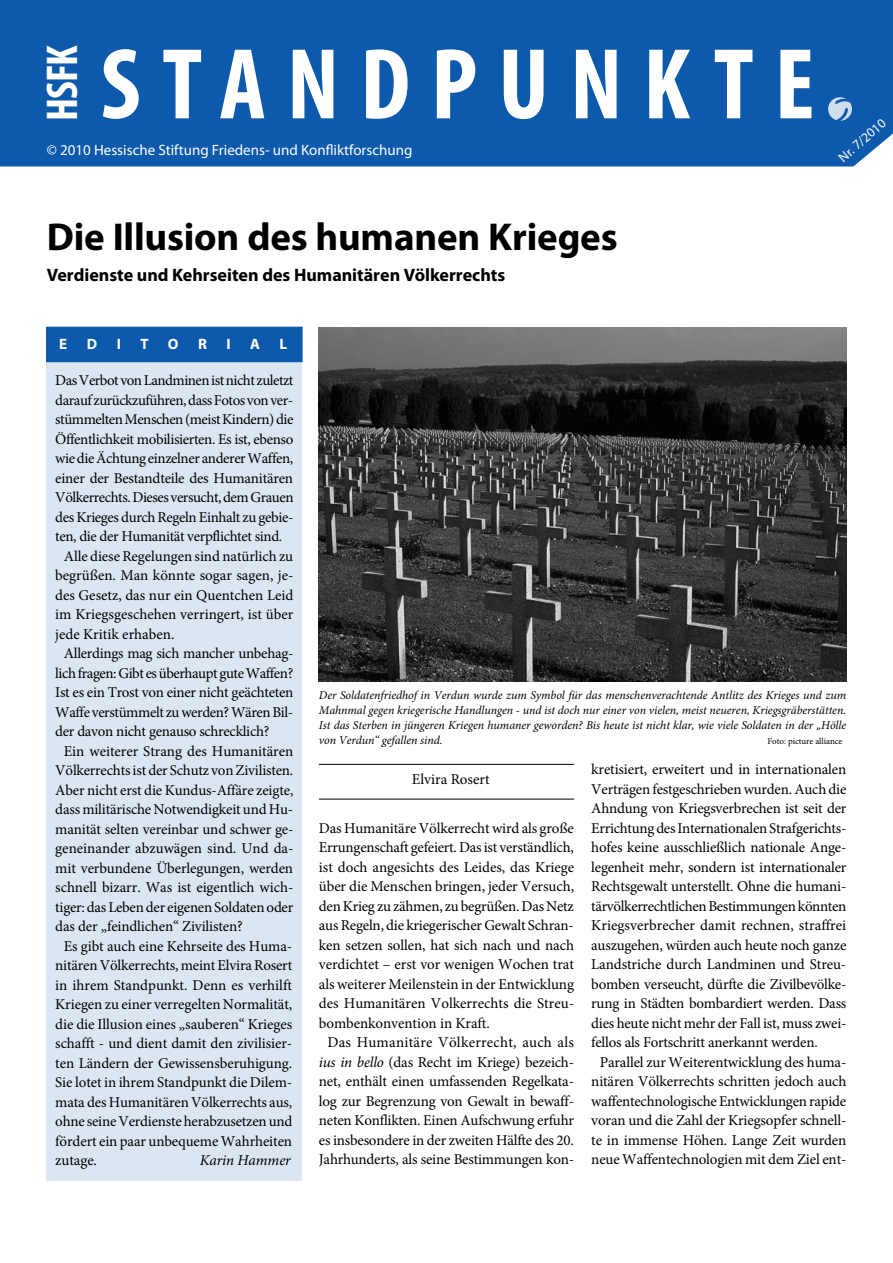
<style>
.page{position:relative;width:893px;height:1263px;background:#fff}
.page>*{position:absolute;margin:0;border:0;box-sizing:border-box;transform-origin:0 0}
.t1{font:700 condensed 101.7px "Myriad Pro";letter-spacing:.205em;color:#fff}
.t2{font:700 condensed 44.7px "Myriad Pro";color:#fff}
.t3{font:700 39px "Myriad Pro";letter-spacing:-.005em;color:#000}
.t4{font:700 18px "Myriad Pro";color:#000}
.t5{font:15px "Minion Pro";letter-spacing:-.015em;color:#000}
.t6{font:15px "Myriad Pro";color:#fff}
.t7{font:15px "Minion Pro";letter-spacing:-.035em;color:#000}
.t8{font:15px "Minion Pro";letter-spacing:.015em;color:#000}
.t9{font:italic 15px "Minion Pro";letter-spacing:-.005em;color:#000}
.t10{font:700 15px "Myriad Pro";color:#fff}
.t11{font:13.5px "Myriad Pro";color:#fff}
.t12{font:italic 12px/15px "Minion Pro";letter-spacing:-.005em;color:#000;text-align:justify}
.t13{font:9px "Minion Pro";letter-spacing:-.005em;color:#000}
.s1{font-style:italic}
</style>
<div class="page">
<div style="left:0;top:0;width:893px;height:167px;background:#0d59ab"></div>
<div style="left:47px;top:327px;width:255px;height:854px;background:#dbe6f2"></div>
<hr style="left:319px;top:764px;width:255px;height:1px;background:#000">
<hr style="left:319px;top:799px;width:255px;height:1px;background:#000">
<div style="left:46px;top:327px;width:257px;height:35px;background:#0d59ab"></div>
<img style="left:319px;top:327px;width:527px;height:354px">
<h2 class="t2" style="left:34px;top:121px;width:78px;rotate:-90deg">HSFK</h2>
<h1 class="t1" style="left:100px;top:21px;width:716px">STANDPUNKTE</h1>
<p class="t6" style="left:47px;top:140px;width:367px">© 2010 Hessische Stiftung Friedens- und Konfliktforschung</p>
<h3 class="t3" style="left:47px;top:212px;width:572px">Die Illusion des humanen Krieges</h3>
<p class="t4" style="left:47px;top:264px;width:460px">Verdienste und Kehrseiten des Humanitären Völkerrechts</p>
<p class="t10" style="left:59px;top:334px;width:10px">E</p>
<p class="t10" style="left:87px;top:334px;width:12px">D</p>
<p class="t10" style="left:117px;top:334px;width:6px">I</p>
<p class="t10" style="left:141px;top:334px;width:10px">T</p>
<p class="t10" style="left:168px;top:334px;width:12px">O</p>
<p class="t10" style="left:198px;top:334px;width:10px">R</p>
<p class="t10" style="left:226px;top:334px;width:6px">I</p>
<p class="t10" style="left:250px;top:334px;width:11px">A</p>
<p class="t10" style="left:280px;top:334px;width:9px">L</p>
<p class="t11" style="left:835px;top:153px;width:59px;rotate:-41deg">Nr. 7/2010</p>
<p class="t7" style="left:55px;top:370px;width:240px">Das Verbot von Landminen ist nicht zuletzt</p>
<p class="t5" style="left:55px;top:390px;width:239px">darauf zurückzuführen, dass Fotos von ver-</p>
<p class="t5" style="left:55px;top:409px;width:240px">stümmelten Menschen (meist Kindern) die</p>
<p class="t5" style="left:55px;top:429px;width:240px">Öffentlichkeit mobilisierten. Es ist, ebenso</p>
<p class="t5" style="left:55px;top:448px;width:239px">wie die Ächtung einzelner anderer Waffen,</p>
<p class="t5" style="left:55px;top:468px;width:239px">einer der Bestandteile des Humanitären</p>
<p class="t5" style="left:55px;top:487px;width:240px">Völkerrechts. Dieses versucht, dem Grauen</p>
<p class="t5" style="left:55px;top:507px;width:240px">des Krieges durch Regeln Einhalt zu gebie-</p>
<p class="t5" style="left:55px;top:526px;width:229px">ten, die der Humanität verpflichtet sind.</p>
<p class="t5" style="left:64px;top:546px;width:231px">Alle diese Regelungen sind natürlich zu</p>
<p class="t5" style="left:55px;top:565px;width:240px">begrüßen. Man könnte sogar sagen, je-</p>
<p class="t5" style="left:55px;top:585px;width:240px">des Gesetz, das nur ein Quentchen Leid</p>
<p class="t5" style="left:55px;top:604px;width:240px">im Kriegsgeschehen verringert, ist über</p>
<p class="t5" style="left:55px;top:624px;width:121px">jede Kritik erhaben.</p>
<p class="t5" style="left:64px;top:643px;width:231px">Allerdings mag sich mancher unbehag-</p>
<p class="t5" style="left:55px;top:663px;width:240px">lich fragen: Gibt es überhaupt gute Waffen?</p>
<p class="t5" style="left:55px;top:682px;width:240px">Ist es ein Trost von einer nicht geächteten</p>
<p class="t5" style="left:55px;top:702px;width:239px">Waffe verstümmelt zu werden? Wären Bil-</p>
<p class="t5" style="left:55px;top:721px;width:216px">der davon nicht genauso schrecklich?</p>
<p class="t5" style="left:64px;top:741px;width:231px">Ein weiterer Strang des Humanitären</p>
<p class="t5" style="left:55px;top:760px;width:240px">Völkerrechts ist der Schutz von Zivilisten.</p>
<p class="t5" style="left:55px;top:780px;width:240px">Aber nicht erst die Kundus-Affäre zeigte,</p>
<p class="t5" style="left:55px;top:799px;width:239px">dass militärische Notwendigkeit und Hu-</p>
<p class="t5" style="left:55px;top:819px;width:240px">manität selten vereinbar und schwer ge-</p>
<p class="t5" style="left:55px;top:838px;width:240px">geneinander abzuwägen sind. Und da-</p>
<p class="t5" style="left:55px;top:858px;width:239px">mit verbundene Überlegungen, werden</p>
<p class="t5" style="left:55px;top:877px;width:240px">schnell bizarr. Was ist eigentlich wich-</p>
<p class="t5" style="left:55px;top:897px;width:240px">tiger: das Leben der eigenen Soldaten oder</p>
<p class="t5" style="left:55px;top:916px;width:189px">das der „feindlichen“ Zivilisten?</p>
<p class="t5" style="left:64px;top:936px;width:230px">Es gibt auch eine Kehrseite des Huma-</p>
<p class="t5" style="left:55px;top:955px;width:238px">nitären Völkerrechts, meint Elvira Rosert</p>
<p class="t5" style="left:55px;top:975px;width:238px">in ihrem Standpunkt. Denn es verhilft</p>
<p class="t5" style="left:55px;top:994px;width:239px">Kriegen zu einer verregelten Normalität,</p>
<p class="t5" style="left:55px;top:1014px;width:239px">die die Illusion eines „sauberen“ Krieges</p>
<p class="t5" style="left:55px;top:1033px;width:239px">schafft - und dient damit den zivilisier-</p>
<p class="t5" style="left:55px;top:1053px;width:238px">ten Ländern der Gewissensberuhigung.</p>
<p class="t5" style="left:55px;top:1072px;width:239px">Sie lotet in ihrem Standpunkt die Dilem-</p>
<p class="t5" style="left:55px;top:1092px;width:239px">mata des Humanitären Völkerrechts aus,</p>
<p class="t5" style="left:55px;top:1111px;width:239px">ohne seine Verdienste herabzusetzen und</p>
<p class="t5" style="left:55px;top:1131px;width:238px">fördert ein paar unbequeme Wahrheiten</p>
<p class="t5" style="left:55px;top:1150px;width:43px">zutage.</p>
<p class="t9" style="left:200px;top:1150px;width:92px">Karin Hammer</p>
<p class="t12" style="left:319px;top:687px;width:529px">Der Soldatenfriedhof in Verdun wurde zum Symbol für das menschenverachtende Antlitz des Krieges und zum Mahnmal gegen kriegerische Handlungen - und ist doch nur einer von vielen, meist neueren, Kriegsgräberstätten.<br>Ist das Sterben in jüngeren Kriegen humaner geworden? Bis heute ist nicht klar, wie viele Soldaten in der „Hölle von Verdun“ gefallen sind.</p>
<p class="t13" style="left:767px;top:735px;width:76px">Foto: picture alliance</p>
<p class="t5" style="left:412px;top:770px;width:79px">Elvira Rosert</p>
<p class="t5" style="left:319px;top:818px;width:256px">Das Humanitäre Völkerrecht wird als große</p>
<p class="t5" style="left:319px;top:837px;width:256px">Errungenschaft gefeiert. Das ist verständlich,</p>
<p class="t5" style="left:319px;top:857px;width:257px">ist doch angesichts des Leides, das Kriege</p>
<p class="t5" style="left:319px;top:876px;width:257px">über die Menschen bringen, jeder Versuch,</p>
<p class="t5" style="left:319px;top:896px;width:256px">den Krieg zu zähmen, zu begrüßen. Das Netz</p>
<p class="t5" style="left:319px;top:915px;width:256px">aus Regeln, die kriegerischer Gewalt Schran-</p>
<p class="t5" style="left:319px;top:935px;width:257px">ken setzen sollen, hat sich nach und nach</p>
<p class="t5" style="left:319px;top:954px;width:257px">verdichtet – erst vor wenigen Wochen trat</p>
<p class="t5" style="left:319px;top:974px;width:257px">als weiterer Meilenstein in der Entwicklung</p>
<p class="t5" style="left:319px;top:993px;width:257px">des Humanitären Volkerrechts die Streu-</p>
<p class="t5" style="left:319px;top:1013px;width:172px">bombenkonvention in Kraft.</p>
<p class="t8" style="left:327px;top:1032px;width:248px">Das Humanitäre Völkerrecht, auch als</p>
<p class="t5" style="left:319px;top:1052px;width:257px"><span class="s1">ius in bello</span> (das Recht im Kriege) bezeich-</p>
<p class="t5" style="left:319px;top:1071px;width:257px">net, enthält einen umfassenden Regelkata-</p>
<p class="t5" style="left:319px;top:1091px;width:257px">log zur Begrenzung von Gewalt in bewaff-</p>
<p class="t5" style="left:319px;top:1110px;width:257px">neten Konflikten. Einen Aufschwung erfuhr</p>
<p class="t5" style="left:319px;top:1130px;width:257px">es insbesondere in der zweiten Hälfte des 20.</p>
<p class="t5" style="left:319px;top:1149px;width:257px">Jahrhunderts, als seine Bestimmungen kon-</p>
<p class="t5" style="left:591px;top:759px;width:257px">kretisiert, erweitert und in internationalen</p>
<p class="t5" style="left:591px;top:779px;width:257px">Verträgen festgeschrieben wurden. Auch die</p>
<p class="t5" style="left:591px;top:798px;width:257px">Ahndung von Kriegsverbrechen ist seit der</p>
<p class="t5" style="left:591px;top:818px;width:257px">Errichtung des Internationalen Strafgerichts-</p>
<p class="t5" style="left:591px;top:837px;width:257px">hofes keine ausschließlich nationale Ange-</p>
<p class="t5" style="left:591px;top:857px;width:257px">legenheit mehr, sondern ist internationaler</p>
<p class="t5" style="left:591px;top:876px;width:257px">Rechtsgewalt unterstellt. Ohne die humani-</p>
<p class="t5" style="left:591px;top:896px;width:257px">tärvölkerrechtlichen Bestimmungen könnten</p>
<p class="t5" style="left:591px;top:915px;width:257px">Kriegsverbrecher damit rechnen, straffrei</p>
<p class="t5" style="left:591px;top:935px;width:257px">auszugehen, würden auch heute noch ganze</p>
<p class="t5" style="left:591px;top:954px;width:257px">Landstriche durch Landminen und Streu-</p>
<p class="t5" style="left:591px;top:974px;width:257px">bomben verseucht, dürfte die Zivilbevölke-</p>
<p class="t5" style="left:591px;top:993px;width:257px">rung in Städten bombardiert werden. Dass</p>
<p class="t5" style="left:591px;top:1013px;width:257px">dies heute nicht mehr der Fall ist, muss zwei-</p>
<p class="t5" style="left:591px;top:1032px;width:228px">fellos als Fortschritt anerkannt werden.</p>
<p class="t5" style="left:600px;top:1052px;width:248px">Parallel zur Weiterentwicklung des huma-</p>
<p class="t5" style="left:591px;top:1071px;width:257px">nitären Völkerrechts schritten jedoch auch</p>
<p class="t5" style="left:591px;top:1091px;width:256px">waffentechnologische Entwicklungen rapide</p>
<p class="t5" style="left:591px;top:1110px;width:257px">voran und die Zahl der Kriegsopfer schnell-</p>
<p class="t5" style="left:591px;top:1130px;width:257px">te in immense Höhen. Lange Zeit wurden</p>
<p class="t5" style="left:591px;top:1149px;width:257px">neue Waffentechnologien mit dem Ziel ent-</p>
</div>
